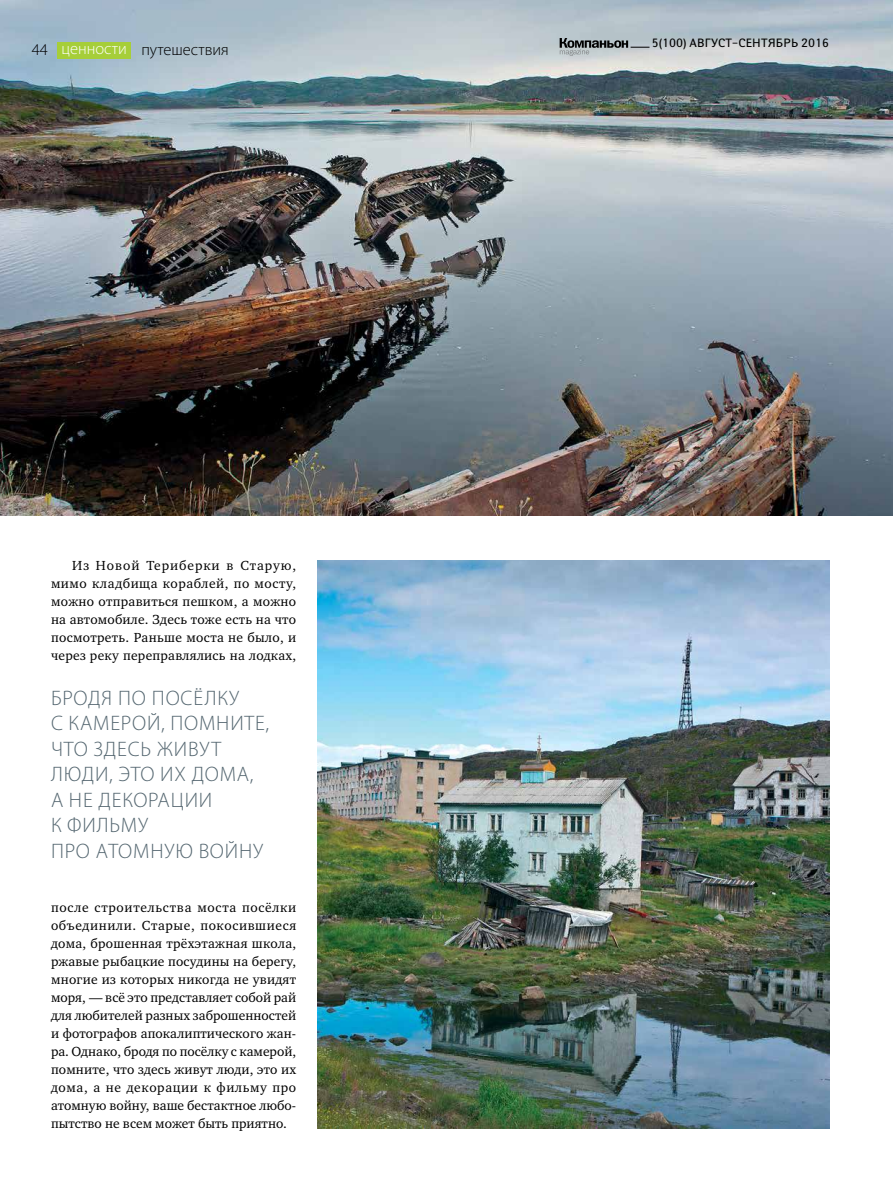
<style>
.page{position:relative;width:893px;height:1191px;background:#fff}
.page>*{position:absolute;margin:0;border:0;box-sizing:border-box;transform-origin:0 0}
.t1{font:300 21px/25.5px "Myriad Pro";letter-spacing:.04em;color:#546670}
.t2{font:300 16.5px "Myriad Pro";color:#000}
.t3{font:300 16.5px "Myriad Pro";color:#fff}
.t4{font:13.5px/18px "Charter ITC";letter-spacing:.02em;color:#000;text-align:justify}
.t5{font:12px "Yanus";letter-spacing:.01em;color:#000}
</style>
<div class="page">
<img style="left:0;top:0;width:893px;height:516px">
<img style="left:318px;top:560px;width:511px;height:568px">
<svg style="left:560px;top:38px;width:89px;height:18px"></svg>
<div style="left:57px;top:42px;width:74px;height:17px;background:#a6ce39"></div>
<p class="t2" style="left:32px;top:40px;width:18px">44</p>
<p class="t3" style="left:62px;top:39px;width:67px">ценности</p>
<p class="t2" style="left:141px;top:40px;width:89px">путешествия</p>
<p class="t4" style="left:51px;top:556px;width:247px;text-indent:21px">Из Новой Териберки в Старую, мимо кладбища кораблей, по мосту, можно отправиться пешком, а можно на автомобиле. Здесь тоже есть на что посмотреть. Раньше моста не было, и через реку переправлялись на лодках,</p>
<h1 class="t1" style="left:51px;top:684px;width:220px">БРОДЯ ПО ПОСЁЛКУ<br>С КАМЕРОЙ, ПОМНИТЕ,<br>ЧТО ЗДЕСЬ ЖИВУТ<br>ЛЮДИ, ЭТО ИХ ДОМА,<br>А НЕ ДЕКОРАЦИИ<br>К ФИЛЬМУ<br>ПРО АТОМНУЮ ВОЙНУ</h1>
<p class="t4" style="left:51px;top:898px;width:247px">после строительства моста посёлки объединили. Старые, покосившиеся дома, брошенная трёхэтажная школа, ржавые рыбацкие посудины на берегу, многие из которых никогда не увидят моря, — всё это представляет собой рай для любителей разных заброшенностей и фотографов апокалиптического жан&shy;ра. Однако, бродя по посёлку с камерой, помните, что здесь живут люди, это их дома, а не декорации к фильму про атомную войну, ваше бестактное любо&shy;пытство не всем может быть приятно.</p>
<p class="t5" style="left:652px;top:36px;width:179px">5(100) АВГУСТ–СЕНТЯБРЬ 2016</p>
</div>
